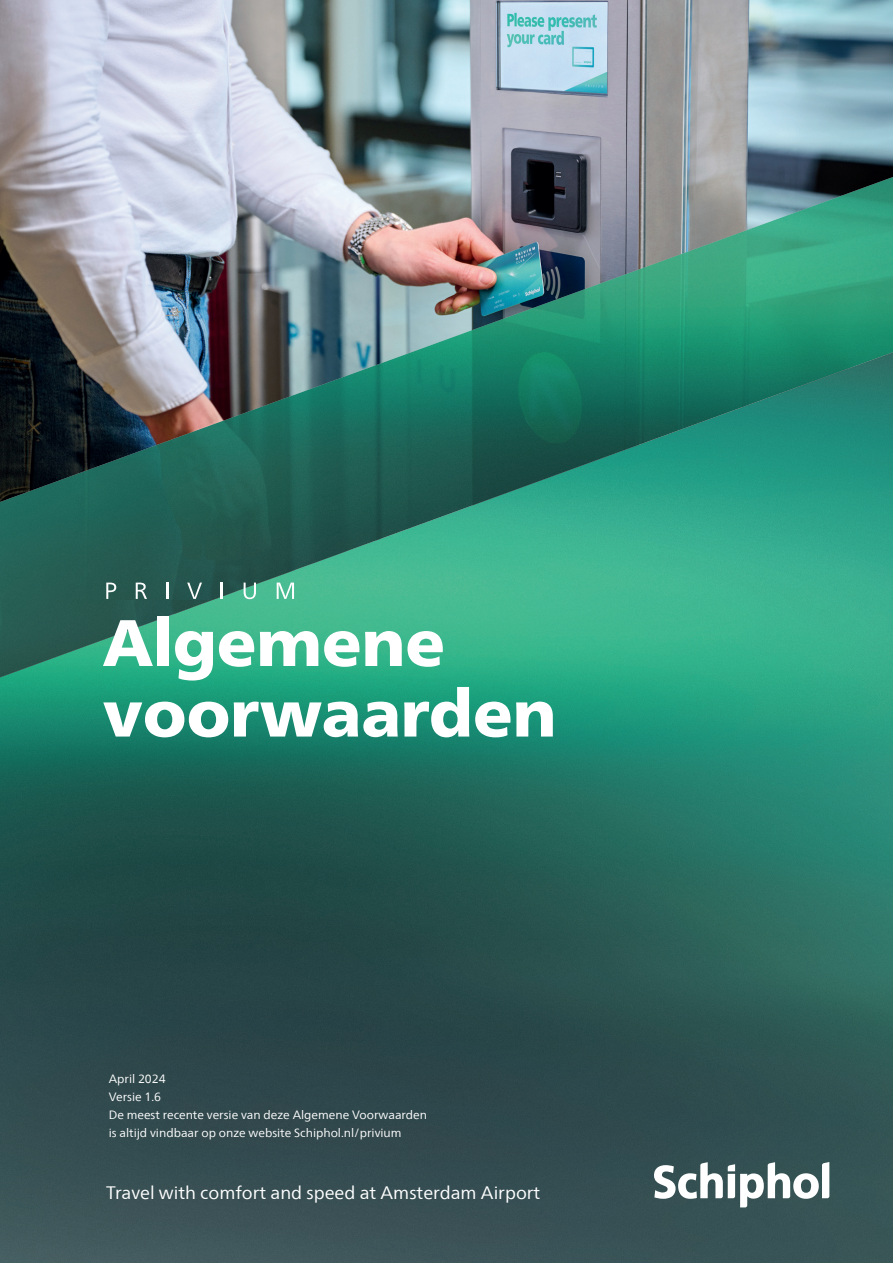
<style>
.page{position:relative;width:893px;height:1263px;background:#fff}
.page>*{position:absolute;margin:0;border:0;box-sizing:border-box;transform-origin:0 0}
.t1{font:900 65.55px/70.5px "Frutigerfor Schiphol";color:#fff}
.t2{font:18px "Frutigerfor Schiphol";color:#fff}
.t3{font:12px/18px "Frutigerfor Schiphol";color:#fff}
</style>
<div class="page">
<img style="left:0;top:0;width:893px;height:172px">
<img style="left:0;top:682px;width:893px;height:581px">
<img style="left:0;top:176px;width:893px;height:502px">
<svg style="left:106px;top:583px;width:10px;height:16px"></svg>
<svg style="left:136px;top:583px;width:11px;height:16px"></svg>
<svg style="left:166px;top:583px;width:2px;height:16px"></svg>
<svg style="left:187px;top:583px;width:15px;height:16px"></svg>
<svg style="left:221px;top:583px;width:2px;height:16px"></svg>
<svg style="left:244px;top:583px;width:12px;height:16px"></svg>
<svg style="left:277px;top:583px;width:17px;height:16px"></svg>
<svg style="left:654px;top:1162px;width:175px;height:45px"></svg>
<h1 class="t1" style="left:103px;top:607px;width:455px">Algemene voorwaarden</h1>
<p class="t3" style="left:109px;top:1069px;width:320px">April 2024<br>Versie 1.6<br>De meest recente versie van deze Algemene Voorwaarden is altijd vindbaar op onze website Schiphol.nl/privium</p>
<h2 class="t2" style="left:106px;top:1182px;width:436px">Travel with comfort and speed at Amsterdam Airport</h2>
</div>
